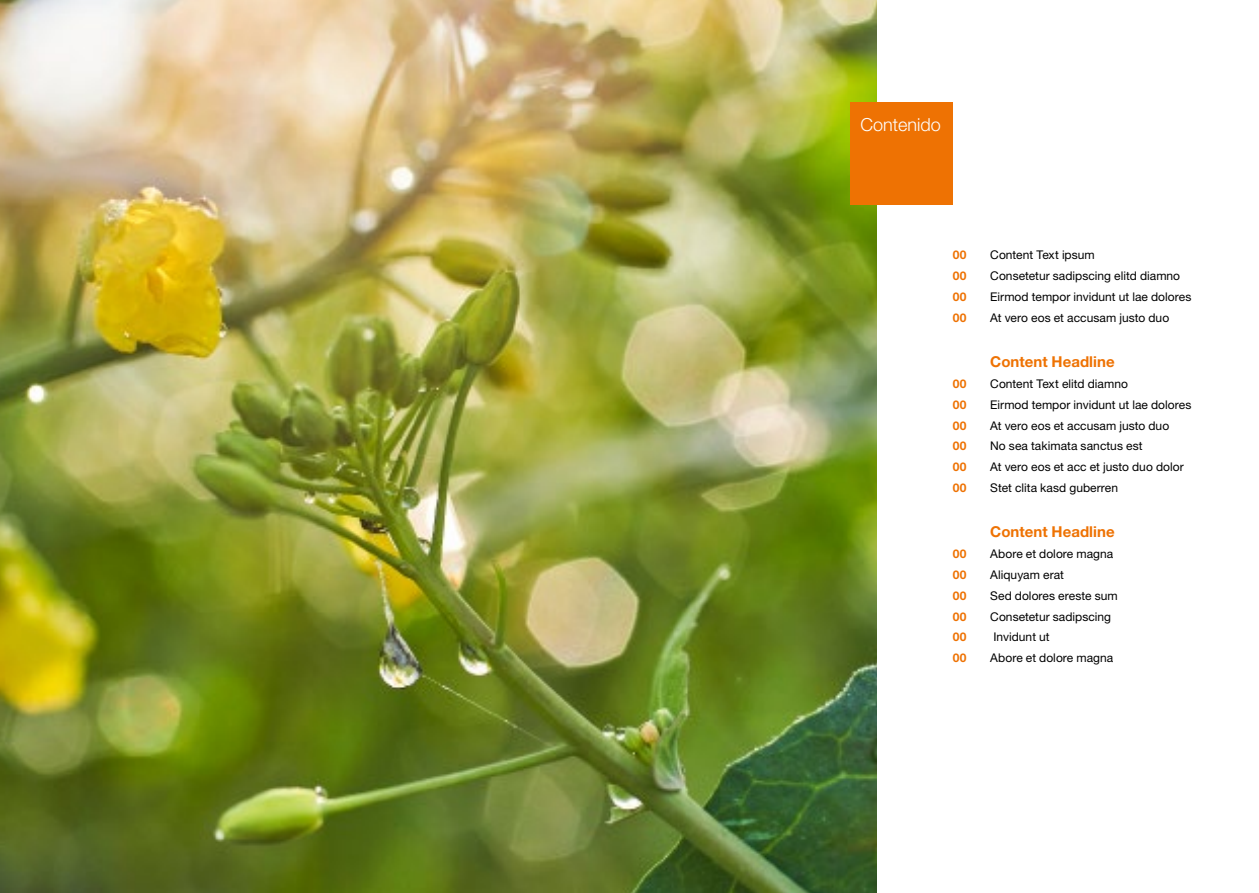
<style>
.page{position:relative;width:1259px;height:893px;background:#fff}
.page>*{position:absolute;margin:0;border:0;box-sizing:border-box;transform-origin:0 0}
.t1{font:300 18px "Helvetica Neue LT Std";color:#fff}
.t2{font:700 15px "Helvetica Neue LT Std";letter-spacing:.005em;color:#ee7203}
.t3{font:12px "Helvetica Neue LT Std";letter-spacing:.005em;color:#000}
.t4{font:700 12px "Helvetica Neue LT Std";letter-spacing:.035em;color:#ee7203}
</style>
<div class="page">
<img style="left:0;top:0;width:876px;height:893px">
<div style="left:850px;top:102px;width:102px;height:102px;background:#ee7203"></div>
<h1 class="t1" style="left:860px;top:114px;width:82px">Contenido</h1>
<p class="t4" style="left:952px;top:248px;width:15px">00</p>
<p class="t3" style="left:990px;top:248px;width:106px">Content Text ipsum</p>
<p class="t4" style="left:952px;top:269px;width:15px">00</p>
<p class="t3" style="left:990px;top:269px;width:191px">Consetetur sadipscing elitd diamno</p>
<p class="t4" style="left:952px;top:289px;width:15px">00</p>
<p class="t3" style="left:990px;top:290px;width:203px">Eirmod tempor invidunt ut lae dolores</p>
<p class="t4" style="left:952px;top:310px;width:15px">00</p>
<p class="t3" style="left:990px;top:311px;width:180px">At vero eos et accusam justo duo</p>
<p class="t2" style="left:990px;top:352px;width:126px">Content Headline</p>
<p class="t4" style="left:952px;top:376px;width:15px">00</p>
<p class="t3" style="left:990px;top:376px;width:139px">Content Text elitd diamno</p>
<p class="t4" style="left:952px;top:397px;width:15px">00</p>
<p class="t3" style="left:990px;top:397px;width:203px">Eirmod tempor invidunt ut lae dolores</p>
<p class="t4" style="left:952px;top:418px;width:15px">00</p>
<p class="t3" style="left:990px;top:418px;width:180px">At vero eos et accusam justo duo</p>
<p class="t4" style="left:952px;top:439px;width:15px">00</p>
<p class="t3" style="left:990px;top:439px;width:154px">No sea takimata sanctus est</p>
<p class="t4" style="left:952px;top:460px;width:15px">00</p>
<p class="t3" style="left:990px;top:460px;width:195px">At vero eos et acc et justo duo dolor</p>
<p class="t4" style="left:952px;top:480px;width:15px">00</p>
<p class="t3" style="left:990px;top:481px;width:129px">Stet clita kasd guberren</p>
<p class="t2" style="left:990px;top:523px;width:126px">Content Headline</p>
<p class="t4" style="left:952px;top:546px;width:15px">00</p>
<p class="t3" style="left:990px;top:547px;width:125px">Abore et dolore magna</p>
<p class="t4" style="left:952px;top:567px;width:15px">00</p>
<p class="t3" style="left:990px;top:567px;width:75px">Aliquyam erat</p>
<p class="t4" style="left:952px;top:588px;width:15px">00</p>
<p class="t3" style="left:990px;top:588px;width:129px">Sed dolores ereste sum</p>
<p class="t4" style="left:952px;top:609px;width:15px">00</p>
<p class="t3" style="left:990px;top:609px;width:122px">Consetetur sadipscing</p>
<p class="t4" style="left:952px;top:630px;width:15px">00</p>
<p class="t3" style="left:993px;top:630px;width:58px">Invidunt ut</p>
<p class="t4" style="left:952px;top:651px;width:15px">00</p>
<p class="t3" style="left:990px;top:651px;width:125px">Abore et dolore magna</p>
</div>
